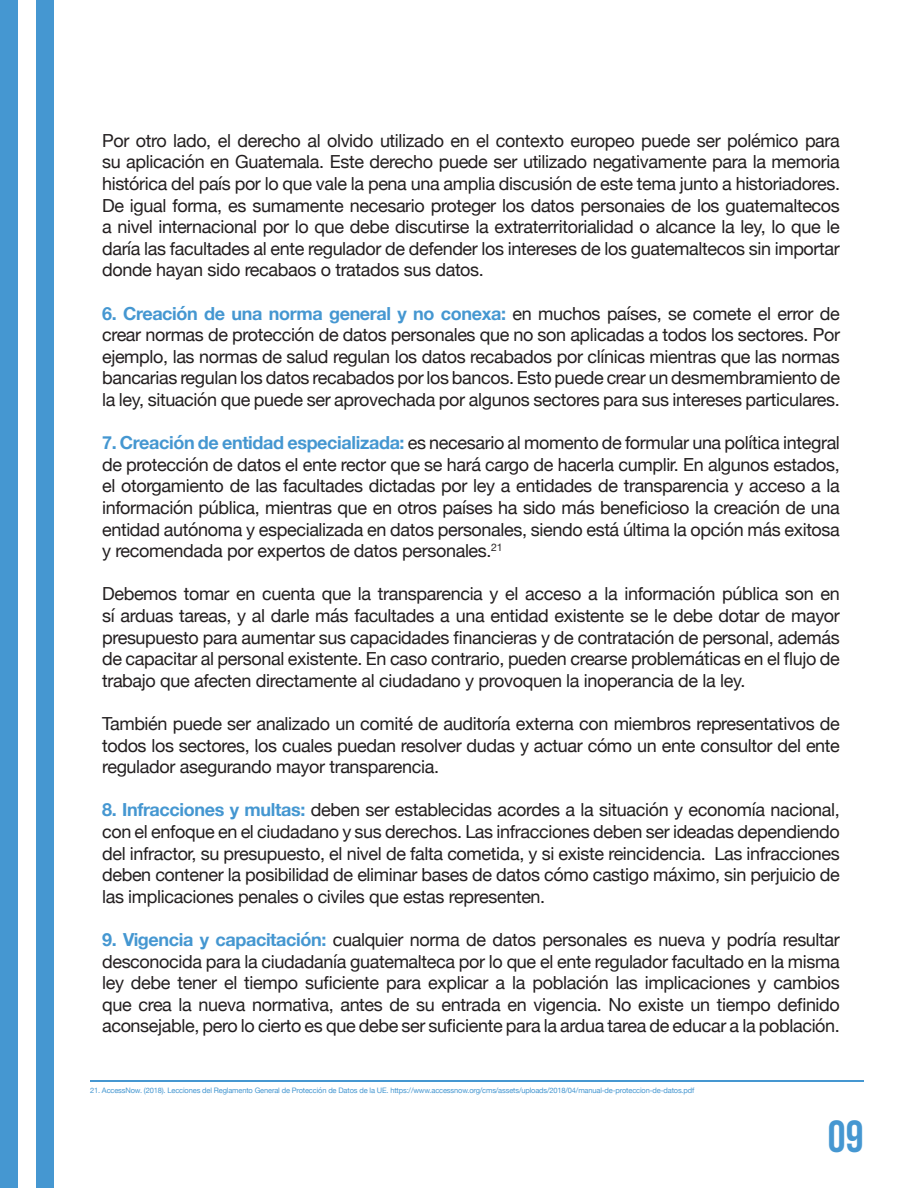
<style>
.page{position:relative;width:918px;height:1188px;background:#fff}
.page>*{position:absolute;margin:0;border:0;box-sizing:border-box;transform-origin:0 0}
.t1{font:45px "Bebas Neue";color:#4597d1}
.t2{font:18px/21.6px "Helvetica Neue";letter-spacing:-.02em;color:#231f20;text-align:justify}
.t3{font:7.5px "Helvetica Neue";letter-spacing:-.02em;color:#4597d1}
.s1{font-weight:700;color:#4597d1}
</style>
<div class="page">
<div style="left:0;top:0;width:17px;height:1188px;background:#4597d1"></div>
<div style="left:37px;top:0;width:17px;height:1188px;background:#4597d1"></div>
<hr style="left:90px;top:1080px;width:774px;height:2px;background:#4597d1">
<p class="t2" style="left:102px;top:131px;width:739px">Por otro lado, el derecho al olvido utilizado en el contexto europeo puede ser polémico para su aplicación en Guatemala. Este derecho puede ser utilizado negativamente para la memoria histórica del país por lo que vale la pena una amplia discusión de este tema junto a historiadores.<br>De igual forma, es sumamente necesario proteger los datos personaies de los guatemaltecos a nivel internacional por lo que debe discutirse la extraterritorialidad o alcance la ley, lo que le daría las facultades al ente regulador de defender los intereses de los guatemaltecos sin importar donde hayan sido recabaos o tratados sus datos.</p>
<p class="t2" style="left:102px;top:303px;width:739px"><span class="s1">6. Creación de una norma general y no conexa:</span> en muchos países, se comete el error de crear normas de protección de datos personales que no son aplicadas a todos los sectores. Por ejemplo, las normas de salud regulan los datos recabados por clínicas mientras que las normas bancarias regulan los datos recabados por los bancos. Esto puede crear un desmembramiento de la ley, situación que puede ser aprovechada por algunos sectores para sus intereses particulares.</p>
<p class="t2" style="left:102px;top:433px;width:739px"><span class="s1">7. Creación de entidad especializada:</span> es necesario al momento de formular una política integral de protección de datos el ente rector que se hará cargo de hacerla cumplir. En algunos estados, el otorgamiento de las facultades dictadas por ley a entidades de transparencia y acceso a la información pública, mientras que en otros países ha sido más beneficioso la creación de una entidad autónoma y especializada en datos personales, siendo está última la opción más exitosa y recomendada por expertos de datos personales.<sup>21</sup></p>
<p class="t2" style="left:102px;top:584px;width:739px">Debemos tomar en cuenta que la transparencia y el acceso a la información pública son en sí arduas tareas, y al darle más facultades a una entidad existente se le debe dotar de mayor presupuesto para aumentar sus capacidades financieras y de contratación de personal, además de capacitar al personal existente. En caso contrario, pueden crearse problemáticas en el flujo de trabajo que afecten directamente al ciudadano y provoquen la inoperancia de la ley.</p>
<p class="t2" style="left:102px;top:714px;width:739px">También puede ser analizado un comité de auditoría externa con miembros representativos de todos los sectores, los cuales puedan resolver dudas y actuar cómo un ente consultor del ente regulador asegurando mayor transparencia.</p>
<p class="t2" style="left:102px;top:800px;width:739px"><span class="s1">8. Infracciones y multas:</span> deben ser establecidas acordes a la situación y economía nacional, con el enfoque en el ciudadano y sus derechos. Las infracciones deben ser ideadas dependiendo del infractor, su presupuesto, el nivel de falta cometida, y si existe reincidencia. Las infracciones deben contener la posibilidad de eliminar bases de datos cómo castigo máximo, sin perjuicio de las implicaciones penales o civiles que estas representen.</p>
<p class="t2" style="left:102px;top:930px;width:739px"><span class="s1">9. Vigencia y capacitación:</span> cualquier norma de datos personales es nueva y podría resultar desconocida para la ciudadanía guatemalteca por lo que el ente regulador facultado en la misma ley debe tener el tiempo suficiente para explicar a la población las implicaciones y cambios que crea la nueva normativa, antes de su entrada en vigencia. No existe un tiempo definido aconsejable, pero lo cierto es que debe ser suficiente para la ardua tarea de educar a la población.</p>
<p class="t3" style="left:90px;top:1085px;width:606px">21. AccessNow. (2018). Lecciones del Reglamento General de Protección de Datos de la UE. https://www.accessnow.org/cms/assets/uploads/2018/04/manual-de-proteccion-de-datos.pdf</p>
<h1 class="t1" style="left:828px;top:1112px;width:37px">09</h1>
</div>
